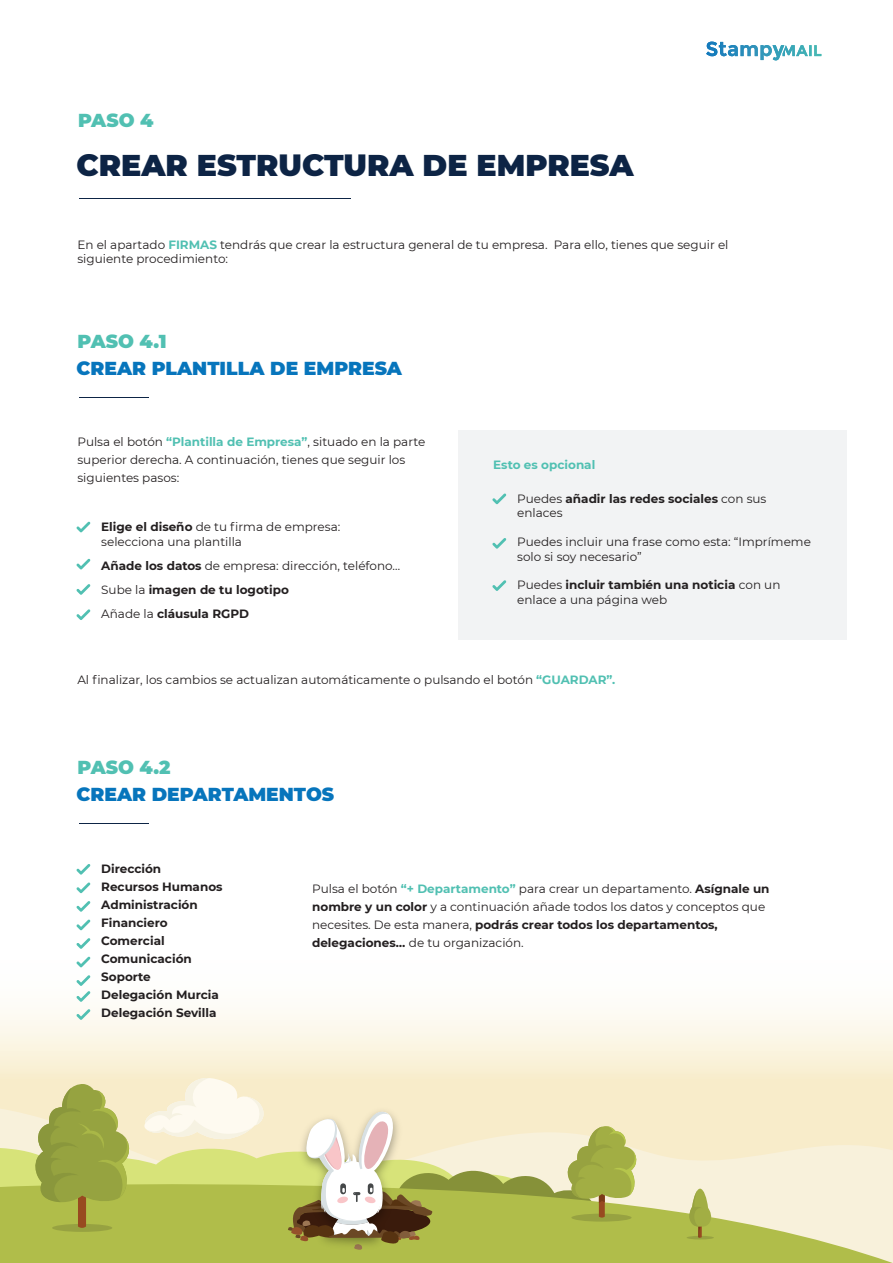
<style>
.page{position:relative;width:893px;height:1263px;background:#fff}
.page>*{position:absolute;margin:0;border:0;box-sizing:border-box;transform-origin:0 0}
.t1{font:900 30px "Montserrat";color:#0d2445}
.t2{font:900 18.75px "Montserrat";color:#0775bc}
.t3{font:900 18.75px "Montserrat";color:#51c0b2}
.t4{font:12px/18px "Montserrat";color:#231f20}
.t5{font:700 12px/18px "Montserrat";color:#231f20}
.t6{font:700 12px "Montserrat";color:#51c0b2}
.s1{font-weight:700;color:#51c0b2}
.s2{font-weight:700}
.s3{font-weight:400}
</style>
<div class="page">
<div style="left:458px;top:430px;width:389px;height:209px;background:#f2f3f4"></div>
<svg style="left:706px;top:42px;width:115px;height:18px"></svg>
<hr style="left:79px;top:198px;width:272px;height:1px;background:#0d2445">
<hr style="left:79px;top:397px;width:69px;height:1px;background:#0d2445">
<hr style="left:79px;top:823px;width:69px;height:1px;background:#0d2445">
<svg style="left:76px;top:522px;width:14px;height:10px"></svg>
<svg style="left:76px;top:559px;width:14px;height:10px"></svg>
<svg style="left:76px;top:584px;width:14px;height:11px"></svg>
<svg style="left:76px;top:609px;width:14px;height:11px"></svg>
<svg style="left:492px;top:493px;width:14px;height:11px"></svg>
<svg style="left:492px;top:538px;width:14px;height:11px"></svg>
<svg style="left:492px;top:580px;width:14px;height:11px"></svg>
<div style="left:0;top:959px;width:893px;height:122px;background:linear-gradient(to bottom,#fff,#f9efd2)"></div>
<div style="left:0;top:1081px;width:893px;height:182px;background:#f8ecca"></div>
<svg style="left:0;top:1109px;width:893px;height:74px"></svg>
<svg style="left:0;top:1148px;width:253px;height:35px;background:#dce486"></svg>
<svg style="left:144px;top:1078px;width:120px;height:62px"></svg>
<svg style="left:0;top:1183px;width:893px;height:80px;background:#c7ce79"></svg>
<div style="left:52px;top:1224px;width:60px;height:8px;background:#97a241;border-radius:50%"></div>
<hr style="left:687px;top:1236px;width:27px;height:3px;background:#97a241;border-radius:50%">
<svg style="left:689px;top:1189px;width:22px;height:49px"></svg>
<svg style="left:34px;top:1084px;width:96px;height:144px"></svg>
<img style="left:253px;top:1084px;width:35px;height:169px">
<svg style="left:288px;top:1109px;width:349px;height:154px"></svg>
<svg style="left:76px;top:864px;width:14px;height:10px"></svg>
<svg style="left:76px;top:882px;width:14px;height:11px"></svg>
<svg style="left:76px;top:901px;width:14px;height:11px"></svg>
<svg style="left:76px;top:919px;width:14px;height:11px"></svg>
<svg style="left:76px;top:938px;width:14px;height:11px"></svg>
<svg style="left:76px;top:956px;width:14px;height:11px"></svg>
<svg style="left:76px;top:975px;width:14px;height:27px"></svg>
<svg style="left:76px;top:1009px;width:14px;height:11px"></svg>
<h2 class="t3" style="left:78px;top:106px;width:77px">PASO 4</h2>
<h1 class="t1" style="left:77px;top:142px;width:559px">CREAR ESTRUCTURA DE EMPRESA</h1>
<p class="t4" style="left:77px;top:237px;width:653px;line-height:14.4px">En el apartado <span class="s1">FIRMAS</span> tendrás que crear la estructura general de tu empresa. Para ello, tienes que seguir el siguiente procedimiento:</p>
<h2 class="t3" style="left:78px;top:328px;width:90px">PASO 4.1</h2>
<h2 class="t2" style="left:77px;top:355px;width:327px">CREAR PLANTILLA DE EMPRESA</h2>
<p class="t4" style="left:77px;top:432px;width:349px">Pulsa el botón <span class="s1">“Plantilla de Empresa”</span>, situado en la parte superior derecha. A continuación, tienes que seguir los siguientes pasos:</p>
<p class="t4" style="left:101px;top:519px;width:241px;line-height:14.4px"><span class="s2">Elige el diseño</span> de tu firma de empresa: selecciona una plantilla</p>
<p class="t5" style="left:101px;top:553px;width:301px;line-height:24px">Añade los datos <span class="s3">de empresa: dirección, teléfono…<br>Sube la</span> imagen de tu logotipo<br><span class="s3">Añade la</span> cláusula RGPD</p>
<p class="t6" style="left:493px;top:456px;width:104px">Esto es opcional</p>
<p class="t5" style="left:517px;top:491px;width:251px;line-height:14.4px"><span class="s3">Puedes</span> añadir las redes sociales <span class="s3">con sus enlaces</span></p>
<p class="t4" style="left:517px;top:534px;width:295px;line-height:14.4px">Puedes incluir una frase como esta: “Imprímeme solo si soy necesario”</p>
<p class="t4" style="left:517px;top:577px;width:265px;line-height:14.4px">Puedes <span class="s2">incluir también una noticia</span> con un enlace a una página web</p>
<p class="t4" style="left:77px;top:670px;width:540px">Al finalizar, los cambios se actualizan automáticamente o pulsando el botón <span class="s1">“GUARDAR”.</span></p>
<h2 class="t3" style="left:78px;top:753px;width:94px">PASO 4.2</h2>
<h2 class="t2" style="left:77px;top:780px;width:259px">CREAR DEPARTAMENTOS</h2>
<p class="t5" style="left:101px;top:859px;width:123px">Dirección<br>Recursos Humanos<br>Administración<br>Financiero<br>Comercial<br>Comunicación<br>Soporte<br>Delegación Murcia<br>Delegación Sevilla</p>
<p class="t4" style="left:312px;top:879px;width:459px">Pulsa el botón <span class="s1">“+ Departamento”</span> para crear un departamento. <span class="s2">Asígnale un nombre y un color</span> y a continuación añade todos los datos y conceptos que necesites. De esta manera, <span class="s2">podrás crear todos los departamentos, delegaciones…</span> de tu organización.</p>
</div>
